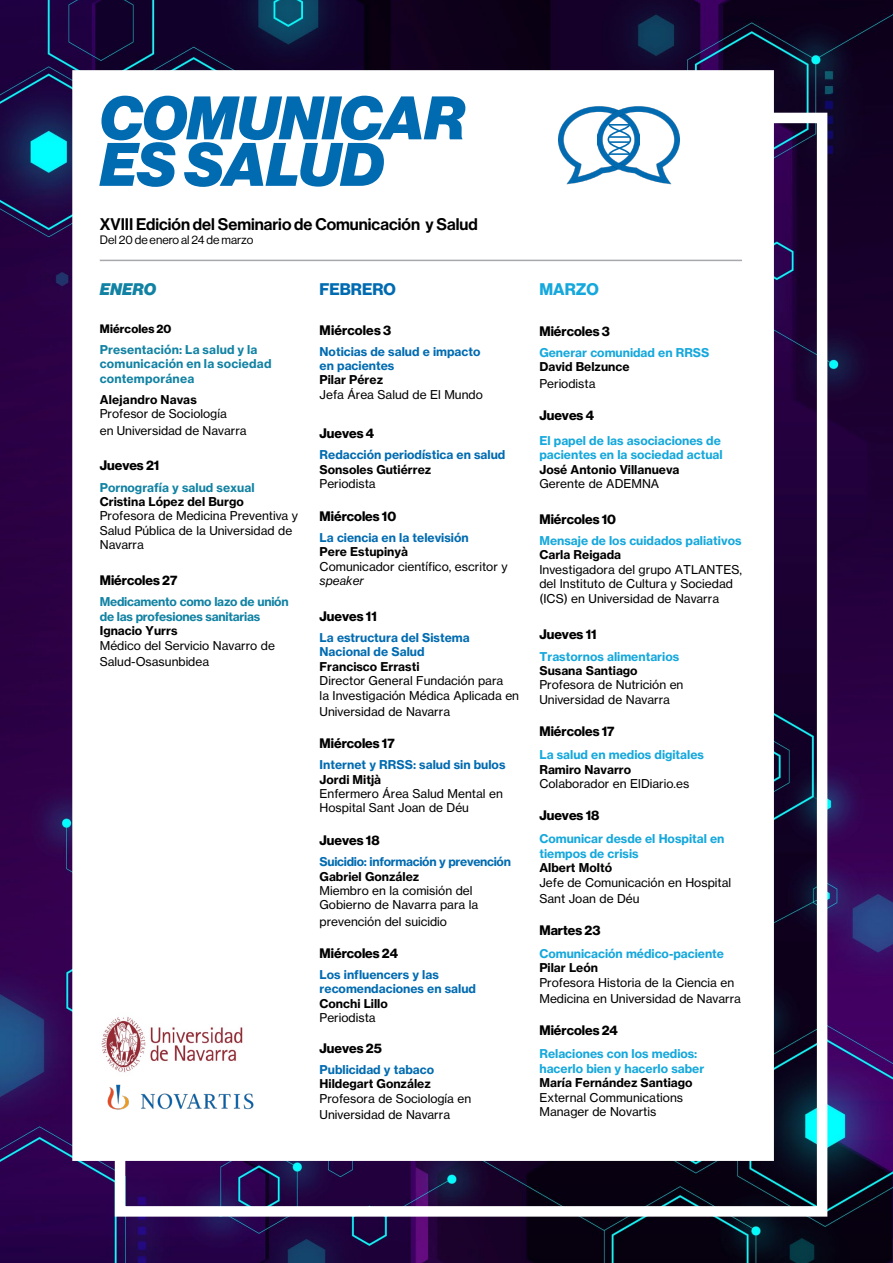
<style>
.page{position:relative;width:893px;height:1263px;background:#fff}
.page>*{position:absolute;margin:0;border:0;box-sizing:border-box;transform-origin:0 0}
.t1{font:60px/46.5px "Volta Modern Display 96 Black Ita";color:#006bb1}
.t2{font:500 16.5px "Volta Modern Display 65";color:#000}
.t3{font:700 16.5px "Volta Modern Display 75";color:#006bb1}
.t4{font:16.5px "Volta Modern Display 96 Black Ita";letter-spacing:.005em;color:#1182a3}
.t5{font:700 16.5px "Volta Modern Display 75";color:#15a8dc}
.t6{font:700 13.5px "Volta Modern Display 75";color:#000}
.t7{font:12px/14.4px "Volta Modern Text 55 Roman";color:#000}
.t8{font:700 12px/14.4px "Volta Modern Text 75";color:#15a8dc}
.t9{font:700 12px "Volta Modern Text 75";color:#000}
.t10{font:700 12px/14.4px "Volta Modern Text 75";color:#006bb1}
.t11{font:700 12px/14.4px "Volta Modern Text 75";color:#1182a3}
.t12{font:700 12px/14.4px "Volta Modern Text 75";letter-spacing:-.02em;color:#1182a3}
.t13{font:700 12px "Volta Modern Text 75";letter-spacing:-.025em;color:#006bb1}
.t14{font:12px "Volta Modern Display 55 Roman";color:#000}
.t15{font:700 12px "Volta Modern Text 75";letter-spacing:.02em;color:#000}
.t16{font:700 12px "Volta Modern Display 75";letter-spacing:.015em;color:#000}
.t17{font:italic 12px "Volta Modern Text 56";color:#000}
</style>
<div class="page">
<img style="left:0;top:0;width:893px;height:1263px">
<div style="left:115px;top:113px;width:712px;height:1103px;border:10px solid #fff"></div>
<div style="left:72px;top:70px;width:702px;height:1091px;background:#fff"></div>
<hr style="left:100px;top:260px;width:642px;height:1px;background:#a7a9ac">
<img style="left:101px;top:1017px;width:142px;height:56px">
<img style="left:107px;top:1084px;width:147px;height:26px">
<img style="left:558px;top:106px;width:40px;height:79px">
<img style="left:598px;top:106px;width:81px;height:79px">
<svg style="left:607px;top:121px;width:25px;height:37px"></svg>
<hr style="left:609px;top:124px;width:20px;height:2px;background:#006bb1">
<hr style="left:609px;top:136px;width:20px;height:2px;background:#006bb1">
<hr style="left:609px;top:141px;width:20px;height:2px;background:#006bb1">
<hr style="left:609px;top:153px;width:20px;height:2px;background:#006bb1">
<h1 class="t1" style="left:100px;top:96px;width:367px">COMUNICAR<br>ES SALUD</h1>
<h2 class="t2" style="left:100px;top:214px;width:380px">XVIII Edición del Seminario de Comunicación y Salud</h2>
<p class="t14" style="left:100px;top:233px;width:155px">Del 20 de enero al 24 de marzo</p>
<h2 class="t4" style="left:100px;top:280px;width:58px">ENERO</h2>
<p class="t16" style="left:100px;top:322px;width:73px">Miércoles 20</p>
<p class="t11" style="left:100px;top:342px;width:173px">Presentación: La salud y la comunicación en la sociedad contemporánea</p>
<p class="t15" style="left:100px;top:392px;width:99px">Alejandro Navas</p>
<p class="t7" style="left:100px;top:406px;width:148px;line-height:16.2px">Profesor de Sociología<br>en Universidad de Navarra</p>
<p class="t6" style="left:100px;top:458px;width:61px">Jueves 21</p>
<p class="t11" style="left:100px;top:480px;width:156px">Pornografía y salud sexual</p>
<p class="t9" style="left:100px;top:494px;width:145px">Cristina López del Burgo</p>
<p class="t7" style="left:100px;top:509px;width:200px">Profesora de Medicina Preventiva y<br>Salud Pública de la Universidad de<br>Navarra</p>
<p class="t6" style="left:100px;top:572px;width:79px">Miércoles 27</p>
<p class="t12" style="left:100px;top:595px;width:190px">Medicamento como lazo de unión de las profesiones sanitarias</p>
<p class="t9" style="left:100px;top:623px;width:79px">Ignacio Yurrs</p>
<p class="t7" style="left:100px;top:637px;width:177px;line-height:16.2px">Médico del Servicio Navarro de<br>Salud-Osasunbidea</p>
<h2 class="t3" style="left:320px;top:280px;width:78px">FEBRERO</h2>
<p class="t6" style="left:320px;top:322px;width:73px">Miércoles 3</p>
<p class="t10" style="left:320px;top:344px;width:162px">Noticias de salud e impacto en pacientes</p>
<p class="t9" style="left:320px;top:372px;width:65px">Pilar Pérez</p>
<p class="t7" style="left:320px;top:387px;width:165px">Jefa Área Salud de El Mundo</p>
<p class="t6" style="left:320px;top:425px;width:56px">Jueves 4</p>
<p class="t10" style="left:320px;top:448px;width:187px">Redacción periodística en salud</p>
<p class="t9" style="left:320px;top:462px;width:113px">Sonsoles Gutiérrez</p>
<p class="t7" style="left:320px;top:477px;width:58px">Periodista</p>
<p class="t6" style="left:320px;top:508px;width:78px">Miércoles 10</p>
<p class="t10" style="left:320px;top:530px;width:151px">La ciencia en la televisión</p>
<p class="t9" style="left:320px;top:544px;width:90px">Pere Estupinyà</p>
<p class="t7" style="left:320px;top:559px;width:190px">Comunicador científico, escritor y</p>
<p class="t17" style="left:320px;top:573px;width:46px">speaker</p>
<p class="t6" style="left:320px;top:608px;width:59px">Jueves 11</p>
<p class="t10" style="left:320px;top:630px;width:152px">La estructura del Sistema<br>Nacional de Salud</p>
<p class="t9" style="left:320px;top:659px;width:101px">Francisco Errasti</p>
<p class="t7" style="left:320px;top:673px;width:201px">Director General Fundación para<br>la Investigación Médica Aplicada en</p>
<p class="t7" style="left:320px;top:704px;width:132px">Universidad de Navarra</p>
<p class="t6" style="left:320px;top:735px;width:77px">Miércoles 17</p>
<p class="t10" style="left:320px;top:758px;width:187px">Internet y RRSS: salud sin bulos</p>
<p class="t9" style="left:320px;top:772px;width:63px">Jordi Mitjà</p>
<p class="t7" style="left:320px;top:786px;width:185px">Enfermero Área Salud Mental en<br>Hospital Sant Joan de Déu</p>
<p class="t6" style="left:320px;top:832px;width:62px">Jueves 18</p>
<p class="t13" style="left:320px;top:854px;width:193px">Suicidio: información y prevención</p>
<p class="t9" style="left:320px;top:868px;width:101px">Gabriel González</p>
<p class="t7" style="left:320px;top:883px;width:160px">Miembro en la comisión del<br>Gobierno de Navarra para la</p>
<p class="t7" style="left:320px;top:914px;width:129px">prevención del suicidio</p>
<p class="t6" style="left:320px;top:945px;width:80px">Miércoles 24</p>
<p class="t10" style="left:320px;top:967px;width:158px">Los influencers y las recomendaciones en salud</p>
<p class="t9" style="left:320px;top:996px;width:70px">Conchi Lillo</p>
<p class="t7" style="left:320px;top:1010px;width:58px">Periodista</p>
<p class="t6" style="left:320px;top:1040px;width:64px">Jueves 25</p>
<p class="t10" style="left:320px;top:1062px;width:116px">Publicidad y tabaco</p>
<p class="t9" style="left:320px;top:1076px;width:113px">Hildegart González</p>
<p class="t7" style="left:320px;top:1090px;width:153px;line-height:16.2px">Profesora de Sociología en<br>Universidad de Navarra</p>
<h2 class="t5" style="left:539px;top:280px;width:61px">MARZO</h2>
<p class="t6" style="left:539px;top:323px;width:72px">Miércoles 3</p>
<p class="t8" style="left:539px;top:345px;width:172px">Generar comunidad en RRSS</p>
<p class="t9" style="left:539px;top:359px;width:92px">David Belzunce</p>
<p class="t7" style="left:539px;top:376px;width:58px">Periodista</p>
<p class="t6" style="left:539px;top:407px;width:56px">Jueves 4</p>
<p class="t8" style="left:539px;top:433px;width:185px">El papel de las asociaciones de pacientes en la sociedad actual</p>
<p class="t9" style="left:539px;top:462px;width:142px">José Antonio Villanueva</p>
<p class="t7" style="left:539px;top:476px;width:121px">Gerente de ADEMNA</p>
<p class="t6" style="left:539px;top:511px;width:78px">Miércoles 10</p>
<p class="t8" style="left:539px;top:533px;width:204px">Mensaje de los cuidados paliativos</p>
<p class="t9" style="left:539px;top:547px;width:83px">Carla Reigada</p>
<p class="t7" style="left:539px;top:562px;width:204px">Investigadora del grupo ATLANTES, del Instituto de Cultura y Sociedad (ICS) en Universidad de Navarra</p>
<p class="t6" style="left:539px;top:626px;width:59px">Jueves 11</p>
<p class="t8" style="left:539px;top:649px;width:141px">Trastornos alimentarios</p>
<p class="t9" style="left:539px;top:663px;width:100px">Susana Santiago</p>
<p class="t7" style="left:539px;top:678px;width:146px">Profesora de Nutrición en<br>Universidad de Navarra</p>
<p class="t6" style="left:539px;top:724px;width:77px">Miércoles 17</p>
<p class="t8" style="left:539px;top:747px;width:166px">La salud en medios digitales</p>
<p class="t9" style="left:539px;top:762px;width:93px">Ramiro Navarro</p>
<p class="t7" style="left:539px;top:776px;width:151px">Colaborador en ElDiario.es</p>
<p class="t6" style="left:539px;top:808px;width:62px">Jueves 18</p>
<p class="t8" style="left:539px;top:832px;width:187px">Comunicar desde el Hospital en tiempos de crisis</p>
<p class="t9" style="left:539px;top:860px;width:74px">Albert Moltó</p>
<p class="t7" style="left:539px;top:874px;width:193px;line-height:16.2px">Jefe de Comunicación en Hospital<br>Sant Joan de Déu</p>
<p class="t6" style="left:539px;top:922px;width:63px">Martes 23</p>
<p class="t8" style="left:539px;top:946px;width:186px">Comunicación médico-paciente</p>
<p class="t9" style="left:539px;top:960px;width:60px">Pilar León</p>
<p class="t7" style="left:539px;top:974px;width:203px;line-height:16.2px">Profesora Historia de la Ciencia en<br>Medicina en Universidad de Navarra</p>
<p class="t6" style="left:539px;top:1023px;width:80px">Miércoles 24</p>
<p class="t8" style="left:539px;top:1047px;width:166px">Relaciones con los medios: hacerlo bien y hacerlo saber</p>
<p class="t9" style="left:539px;top:1075px;width:155px">María Fernández Santiago</p>
<p class="t7" style="left:539px;top:1090px;width:145px">External Communications<br>Manager de Novartis</p>
</div>
